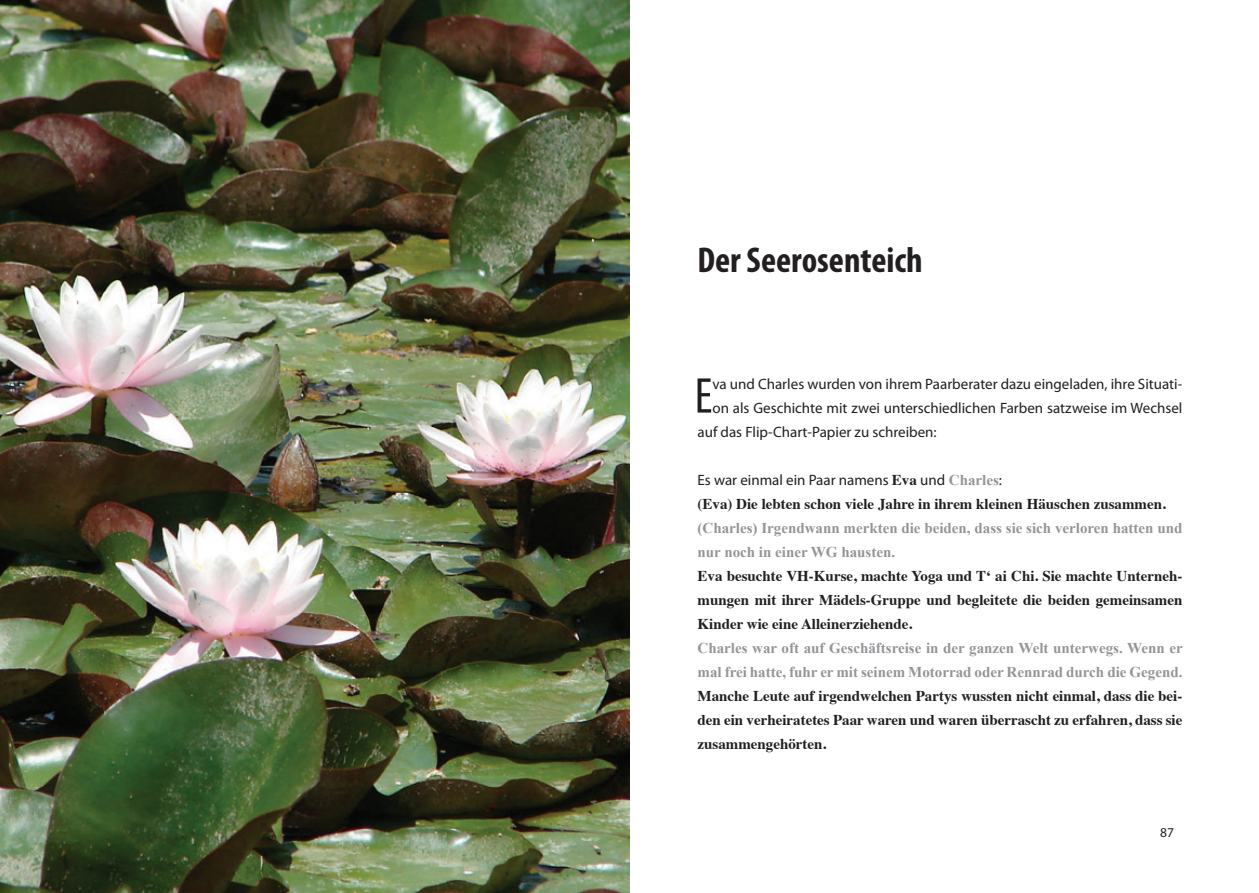
<style>
.page{position:relative;width:1259px;height:893px;background:#fff}
.page>*{position:absolute;margin:0;border:0;box-sizing:border-box;transform-origin:0 0}
.t1{font:condensed 50.55px "Myriad Pro";color:#231f20}
.t2{font:700 condensed 36px "Myriad Pro";color:#231f20}
.t3{font:700 15px/24px "Times";color:#231f20;text-align:justify}
.t4{font:700 15px/24px "Times New Roman";color:#939598}
.t5{font:15px "Myriad Pro";color:#231f20}
.t6{font:13.5px "Myriad Pro";color:#231f20}
.s1{font-family:"Times";font-weight:700}
.s2{font-family:"Times New Roman";font-weight:700;color:#939598}
</style>
<div class="page">
<img style="left:0;top:0;width:629px;height:893px">
<h2 class="t2" style="left:697px;top:237px;width:227px">Der Seerosenteich</h2>
<h1 class="t1" style="left:694px;top:365px;width:19px">E</h1>
<p class="t5" style="left:712px;top:374px;width:471px">va und Charles wurden von ihrem Paarberater dazu eingeladen, ihre Situati-</p>
<p class="t5" style="left:712px;top:398px;width:471px">on als Geschichte mit zwei unterschiedlichen Farben satzweise im Wechsel</p>
<p class="t5" style="left:697px;top:422px;width:241px">auf das Flip-Chart-Papier zu schreiben:</p>
<p class="t5" style="left:697px;top:470px;width:306px">Es war einmal ein Paar namens <span class="s1">Eva</span> und <span class="s2">Charles</span>:</p>
<p class="t3" style="left:697px;top:490px;width:470px">(Eva) Die lebten schon viele Jahre in ihrem kleinen Häuschen zusammen.</p>
<p class="t4" style="left:697px;top:515px;width:486px">(Charles) Irgendwann merkten die beiden, dass sie sich verloren hatten und nur noch in einer WG hausten.</p>
<p class="t3" style="left:697px;top:562px;width:486px">Eva besuchte VH-Kurse, machte Yoga und T‘ ai Chi. Sie machte Unterneh&shy;mungen mit ihrer Mädels-Gruppe und begleitete die beiden gemeinsamen Kinder wie eine Alleinerziehende.</p>
<p class="t4" style="left:697px;top:635px;width:486px">Charles war oft auf Geschäftsreise in der ganzen Welt unterwegs. Wenn er mal frei hatte, fuhr er mit seinem Motorrad oder Rennrad durch die Gegend.</p>
<p class="t3" style="left:697px;top:682px;width:486px">Manche Leute auf irgendwelchen Partys wussten nicht einmal, dass die bei&shy;den ein verheiratetes Paar waren und waren überrascht zu erfahren, dass sie zusammengehörten.</p>
<p class="t6" style="left:1160px;top:824px;width:15px">87</p>
</div>
